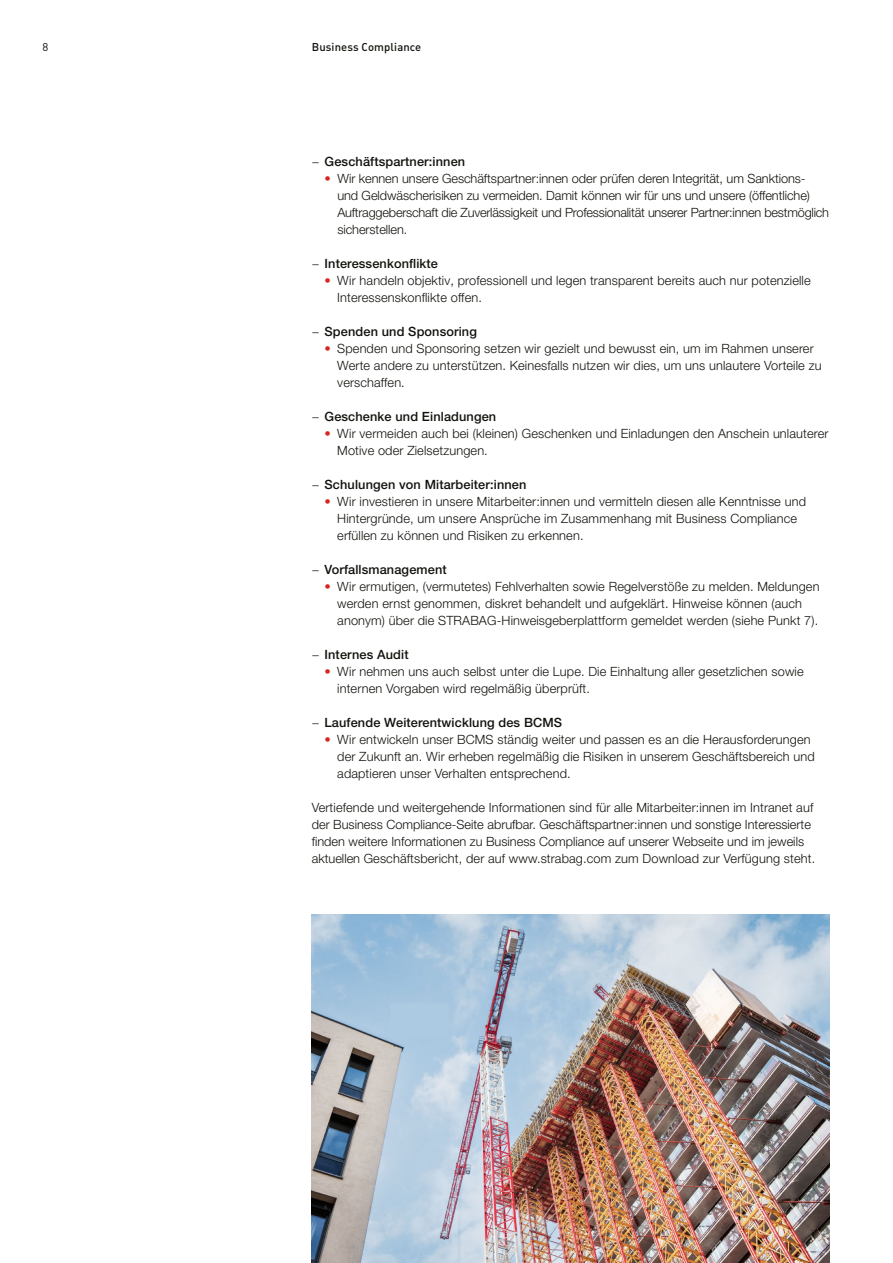
<style>
.page{position:relative;width:893px;height:1263px;background:#fff}
.page>*{position:absolute;margin:0;border:0;box-sizing:border-box;transform-origin:0 0}
.t1{font:300 12.75px/17px "Helvetica Neue LT Pro";letter-spacing:.01em;color:#12120d}
.t2{font:500 12.75px "Helvetica Neue LT Pro";letter-spacing:.01em;color:#12120d}
.t3{font:500 11.25px "DIN Pro";letter-spacing:.01em;color:#12120d}
.t4{font:11.25px "DIN Pro";color:#12120d}
.s1{font-weight:300}
.s2{color:#d72622}
</style>
<div class="page">
<img style="left:312px;top:914px;width:517px;height:349px">
<p class="t4" style="left:43px;top:39px;width:7px">8</p>
<p class="t3" style="left:312px;top:39px;width:111px">Business Compliance</p>
<p class="t2" style="left:312px;top:154px;width:155px"><span class="s1">−</span> Geschäftspartner:innen</p>
<p class="t1" style="left:337px;top:170px;width:493px;text-indent:-13px"><span class="s2">•</span> Wir kennen unsere Geschäftspartner:innen oder prüfen deren Integrität, um Sanktions&shy;und Geldwäscherisiken zu vermeiden. Damit können wir für uns und unsere (öffentliche)<br>Auftraggeberschaft die Zuverlässigkeit und Professionalität unserer Partner:innen bestmöglich sicherstellen.</p>
<p class="t2" style="left:312px;top:256px;width:128px"><span class="s1">−</span> Interessenkonflikte</p>
<p class="t1" style="left:337px;top:272px;width:475px;text-indent:-13px"><span class="s2">•</span> Wir handeln objektiv, professionell und legen transparent bereits auch nur potenzielle<br>Interessenskonflikte offen.</p>
<p class="t2" style="left:312px;top:324px;width:167px"><span class="s1">−</span> Spenden und Sponsoring</p>
<p class="t1" style="left:337px;top:340px;width:486px;text-indent:-13px"><span class="s2">•</span> Spenden und Sponsoring setzen wir gezielt und bewusst ein, um im Rahmen unserer<br>Werte andere zu unterstützen. Keinesfalls nutzen wir dies, um uns unlautere Vorteile zu verschaffen.</p>
<p class="t2" style="left:312px;top:409px;width:186px"><span class="s1">−</span> Geschenke und Einladungen</p>
<p class="t1" style="left:337px;top:425px;width:493px;text-indent:-13px"><span class="s2">•</span> Wir vermeiden auch bei (kleinen) Geschenken und Einladungen den Anschein unlauterer<br>Motive oder Zielsetzungen.</p>
<p class="t2" style="left:312px;top:477px;width:216px"><span class="s1">−</span> Schulungen von Mitarbeiter:innen</p>
<p class="t1" style="left:337px;top:493px;width:470px;text-indent:-13px"><span class="s2">•</span> Wir investieren in unsere Mitarbeiter:innen und vermitteln diesen alle Kenntnisse und<br>Hintergründe, um unsere Ansprüche im Zusammenhang mit Business Compliance erfüllen zu können und Risiken zu erkennen.</p>
<p class="t2" style="left:312px;top:562px;width:136px"><span class="s1">−</span> Vorfallsmanagement</p>
<p class="t1" style="left:337px;top:578px;width:484px;text-indent:-13px"><span class="s2">•</span> Wir ermutigen, (vermutetes) Fehlverhalten sowie Regelverstöße zu melden. Meldungen werden ernst genommen, diskret behandelt und aufgeklärt. Hinweise können (auch anonym) über die STRABAG-Hinweisgeberplattform gemeldet werden (siehe Punkt 7).</p>
<p class="t2" style="left:312px;top:647px;width:98px"><span class="s1">−</span> Internes Audit</p>
<p class="t1" style="left:337px;top:663px;width:468px;text-indent:-13px"><span class="s2">•</span> Wir nehmen uns auch selbst unter die Lupe. Die Einhaltung aller gesetzlichen sowie internen Vorgaben wird regelmäßig überprüft.</p>
<p class="t2" style="left:312px;top:715px;width:252px"><span class="s1">−</span> Laufende Weiterentwicklung des BCMS</p>
<p class="t1" style="left:337px;top:731px;width:479px;text-indent:-13px"><span class="s2">•</span> Wir entwickeln unser BCMS ständig weiter und passen es an die Herausforderungen der Zukunft an. Wir erheben regelmäßig die Risiken in unserem Geschäftsbereich und adaptieren unser Verhalten entsprechend.</p>
<p class="t1" style="left:312px;top:799px;width:505px">Vertiefende und weitergehende Informationen sind für alle Mitarbeiter:innen im Intranet auf der Business Compliance-Seite abrufbar. Geschäftspartner:innen und sonstige Interessierte finden weitere Informationen zu Business Compliance auf unserer Webseite und im jeweils aktuellen Geschäftsbericht, der auf www.strabag.com zum Download zur Verfügung steht.</p>
</div>
